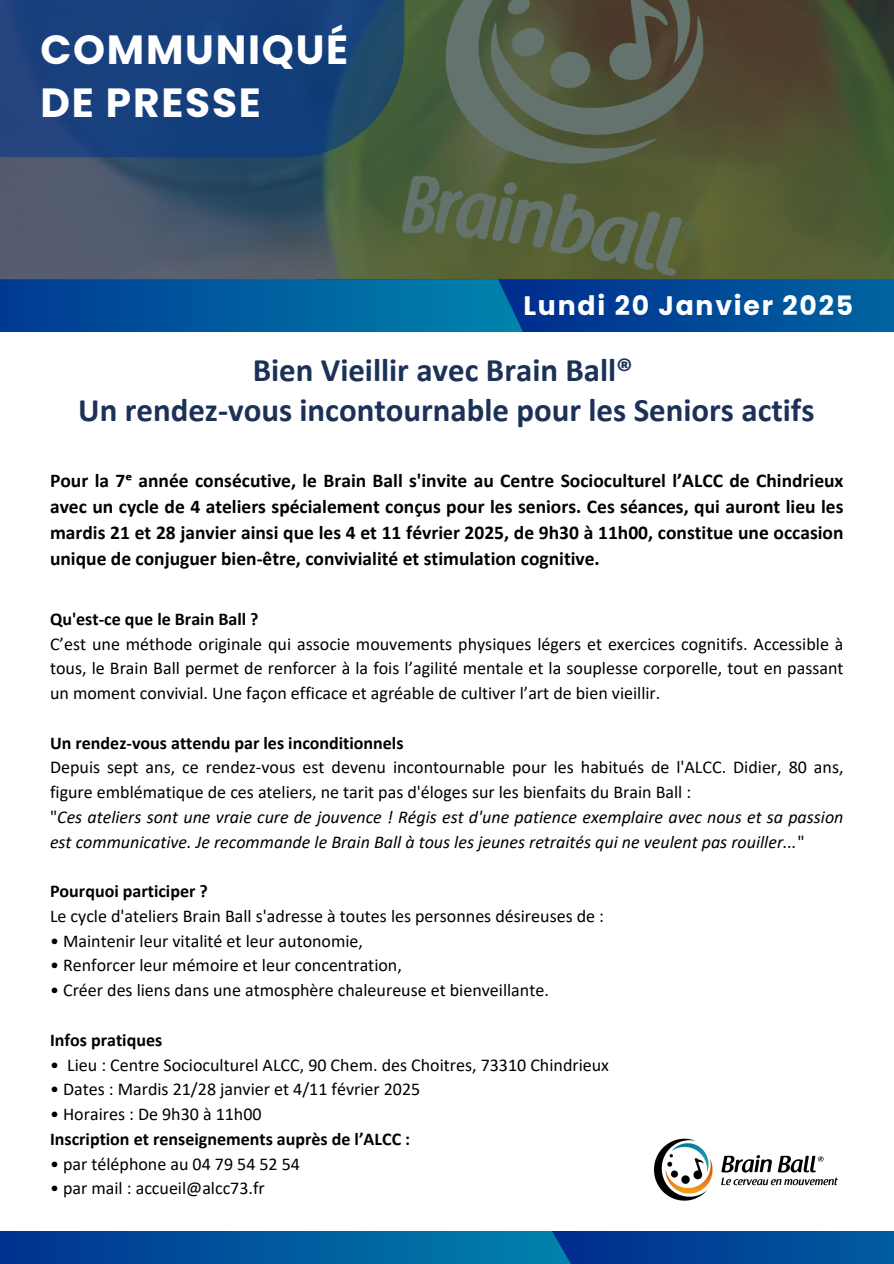
<style>
.page{position:relative;width:894px;height:1264px;background:#fff}
.page>*{position:absolute;margin:0;border:0;box-sizing:border-box;transform-origin:0 0}
.t1{font:700 40.65px/52.8px "Poppins";letter-spacing:.045em;color:#fff}
.t2{font:700 32.85px/40.5px "Calibri";color:#1b3157;text-align:center}
.t3{font:700 26.7px "Poppins";letter-spacing:.07em;color:#fff}
.t4{font:700 19.5px/25.8px "Calibri";color:#000;text-align:justify}
.t5{font:18px/24.8px "Calibri";color:#000;text-align:justify}
.t6{font:italic 18px/24.8px "Calibri";color:#000}
.t7{font:700 18px "Calibri";color:#000}
.s1{font-style:normal}
</style>
<div class="page">
<svg style="left:0;top:0;width:893px;height:279px;background:#505a47"></svg>
<svg style="left:611px;top:279px;width:282px;height:52px;background:#004f99"></svg>
<svg style="left:0;top:279px;width:611px;height:52px;background:#00569c"></svg>
<svg style="left:664px;top:1231px;width:229px;height:32px;background:#004b99"></svg>
<svg style="left:0;top:1231px;width:664px;height:32px;background:#00539b"></svg>
<svg style="left:0;top:0;width:404px;height:158px;background:#1a4278"></svg>
<img style="left:654px;top:1138px;width:184px;height:63px">
<p class="t1" style="left:40px;top:23px;width:309px">COMMUNIQUÉ<br>DE PRESSE</p>
<p class="t3" style="left:523px;top:287px;width:331px">Lundi 20 Janvier 2025</p>
<p class="t2" style="left:78px;top:352px;width:737px">Bien Vieillir avec Brain Ball®<br>Un rendez-vous incontournable pour les Seniors actifs</p>
<p class="t4" style="left:50px;top:469px;width:794px">Pour la 7ᵉ année consécutive, le Brain Ball s'invite au Centre Socioculturel l’ALCC de Chindrieux avec un cycle de 4 ateliers spécialement conçus pour les seniors. Ces séances, qui auront lieu les mardis 21 et 28 janvier ainsi que les 4 et 11 février 2025, de 9h30 à 11h00, constitue une occasion unique de conjuguer bien-être, convivialité et stimulation cognitive.</p>
<p class="t7" style="left:50px;top:611px;width:210px">Qu'est-ce que le Brain Ball ?</p>
<p class="t5" style="left:50px;top:632px;width:794px">C’est une méthode originale qui associe mouvements physiques légers et exercices cognitifs. Accessible à tous, le Brain Ball permet de renforcer à la fois l’agilité mentale et la souplesse corporelle, tout en passant un moment convivial. Une façon efficace et agréable de cultiver l’art de bien vieillir.</p>
<h1 class="t7" style="left:50px;top:735px;width:355px">Un rendez-vous attendu par les inconditionnels</h1>
<h3 class="t5" style="left:50px;top:756px;width:794px">Depuis sept ans, ce rendez-vous est devenu incontournable pour les habitués de l'ALCC. Didier, 80 ans, figure emblématique de ces ateliers, ne tarit pas d'éloges sur les bienfaits du Brain Ball :</h3>
<h2 class="t6" style="left:50px;top:806px;width:794px"><span class="s1">"</span>Ces ateliers sont une vraie cure de jouvence ! Régis est d'une patience exemplaire avec nous et sa passion est communicative. Je recommande le Brain Ball à tous les jeunes retraités qui ne veulent pas rouiller...<span class="s1">"</span></h2>
<h4 class="t7" style="left:50px;top:883px;width:159px">Pourquoi participer ?</h4>
<p class="t5" style="left:50px;top:905px;width:555px">Le cycle d'ateliers Brain Ball s'adresse à toutes les personnes désireuses de :</p>
<p class="t5" style="left:50px;top:929px;width:314px">• Maintenir leur vitalité et leur autonomie,</p>
<p class="t5" style="left:50px;top:954px;width:353px">• Renforcer leur mémoire et leur concentration,</p>
<p class="t5" style="left:50px;top:979px;width:500px">• Créer des liens dans une atmosphère chaleureuse et bienveillante.</p>
<p class="t7" style="left:50px;top:1032px;width:114px">Infos pratiques</p>
<p class="t5" style="left:50px;top:1053px;width:560px">• Lieu : Centre Socioculturel ALCC, 90 Chem. des Choitres, 73310 Chindrieux</p>
<p class="t5" style="left:50px;top:1078px;width:371px">• Dates : Mardis 21/28 janvier et 4/11 février 2025</p>
<p class="t5" style="left:50px;top:1103px;width:213px">• Horaires : De 9h30 à 11h00</p>
<p class="t7" style="left:50px;top:1131px;width:361px">Inscription et renseignements auprès de l’ALCC :</p>
<p class="t5" style="left:50px;top:1152px;width:251px">• par téléphone au 04 79 54 52 54</p>
<p class="t5" style="left:50px;top:1177px;width:216px">• par mail : accueil@alcc73.fr</p>
</div>
